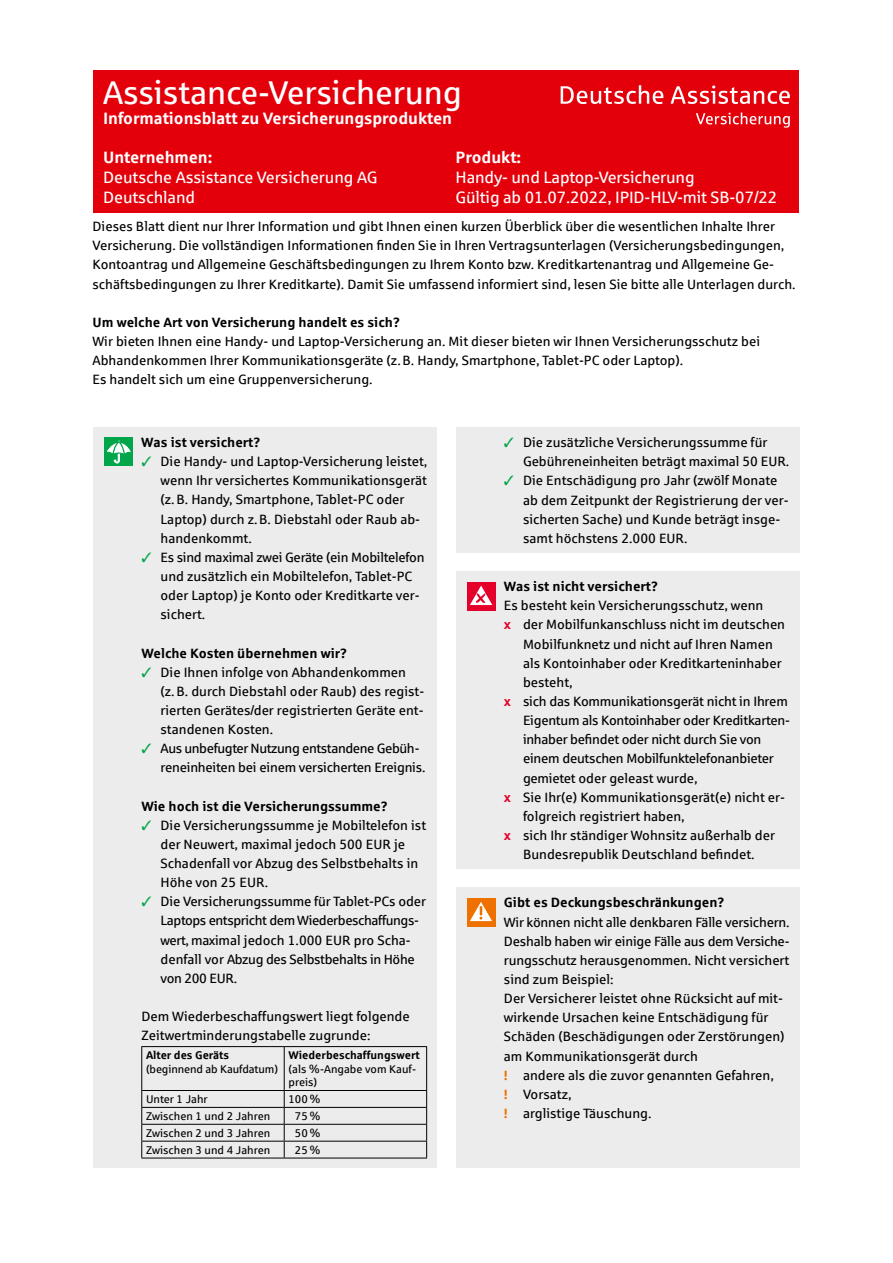
<style>
.page{position:relative;width:893px;height:1263px;background:#fff}
.page>*{position:absolute;margin:0;border:0;box-sizing:border-box;transform-origin:0 0}
.I_Headline_innen_N{font:33px "Sparkasse Rg";letter-spacing:-.005em;color:#fff}
.I_Headline_innen_N-2{font:16.5px "Sparkasse Rg";letter-spacing:-.01em;color:#fff}
.I_Headline_innen_N-3{font:700 16.5px "Sparkasse Rg";letter-spacing:-.005em;color:#fff}
.Copy{font:13.5px/19.2px "Sparkasse Rg";color:#000}
.Copy-2{font:13.5px/19.2px "Sparkasse Rg";letter-spacing:-.02em;color:#000}
.Copy-3{font:13.5px/19.2px "Sparkasse Rg";letter-spacing:-.025em;color:#000}
.Copy-4{font:700 13.5px "Sparkasse Rg";color:#000}
.Copy-5{font:13.5px/19.2px "Sparkasse Rg";letter-spacing:-.03em;color:#000}
.Subline{font:700 13.5px "Sparkasse Rg";color:#000}
.Copy-6{font:11.25px/13.5px "Sparkasse Rg";color:#000}
.s1{color:#00a649}
.s2{font-weight:700}
.s3{font-weight:700;color:#e4002b}
.s4{font-weight:700;color:#ee7100}
</style>
<div class="page">
<div style="left:94px;top:70px;width:705px;height:142px;background:#e3000b"></div>
<svg style="left:561px;top:85px;width:102px;height:19px"></svg>
<svg style="left:671px;top:85px;width:119px;height:19px"></svg>
<svg style="left:696px;top:113px;width:94px;height:15px"></svg>
<div style="left:94px;top:427px;width:343px;height:741px;background:#ececec"></div>
<hr style="left:141px;top:1046px;width:143px;height:1px;background:#000">
<hr style="left:141px;top:1047px;width:1px;height:43px;background:#000">
<hr style="left:284px;top:1046px;width:143px;height:1px;background:#000">
<hr style="left:284px;top:1047px;width:1px;height:43px;background:#000">
<hr style="left:426px;top:1047px;width:1px;height:43px;background:#000">
<hr style="left:141px;top:1090px;width:143px;height:1px;background:#000">
<hr style="left:284px;top:1090px;width:143px;height:1px;background:#000">
<hr style="left:141px;top:1107px;width:143px;height:1px;background:#000">
<hr style="left:284px;top:1107px;width:143px;height:1px;background:#000">
<hr style="left:141px;top:1124px;width:143px;height:1px;background:#000">
<hr style="left:284px;top:1124px;width:143px;height:1px;background:#000">
<hr style="left:141px;top:1141px;width:143px;height:1px;background:#000">
<svg style="left:141px;top:1091px;width:1px;height:67px"></svg>
<hr style="left:284px;top:1141px;width:143px;height:1px;background:#000">
<svg style="left:284px;top:1091px;width:1px;height:67px"></svg>
<svg style="left:426px;top:1091px;width:1px;height:67px"></svg>
<hr style="left:141px;top:1158px;width:143px;height:1px;background:#000">
<hr style="left:284px;top:1158px;width:143px;height:1px;background:#000">
<div style="left:104px;top:437px;width:29px;height:29px;background:#00a649"></div>
<svg style="left:107px;top:440px;width:24px;height:24px"></svg>
<div style="left:456px;top:427px;width:343px;height:125px;background:#ececec"></div>
<div style="left:456px;top:572px;width:343px;height:297px;background:#ececec"></div>
<div style="left:467px;top:582px;width:28px;height:28px;background:#e4002b"></div>
<svg style="left:470px;top:586px;width:22px;height:19px"></svg>
<div style="left:456px;top:888px;width:343px;height:280px;background:#ececec"></div>
<div style="left:467px;top:898px;width:28px;height:28px;background:#ee7100"></div>
<svg style="left:470px;top:902px;width:22px;height:19px"></svg>
<p class="I_Headline_innen_N" style="left:103px;top:72px;width:360px">Assistance-Versicherung</p>
<p class="I_Headline_innen_N-3" style="left:103px;top:107px;width:350px">Informationsblatt zu Versicherungsprodukten</p>
<p class="I_Headline_innen_N-3" style="left:103px;top:147px;width:111px">Unternehmen:</p>
<p class="I_Headline_innen_N-3" style="left:456px;top:147px;width:67px">Produkt:</p>
<p class="I_Headline_innen_N-2" style="left:103px;top:167px;width:276px">Deutsche Assistance Versicherung AG</p>
<p class="I_Headline_innen_N-2" style="left:456px;top:167px;width:240px">Handy- und Laptop-Versicherung</p>
<p class="I_Headline_innen_N-2" style="left:103px;top:187px;width:94px">Deutschland</p>
<p class="I_Headline_innen_N-2" style="left:456px;top:187px;width:323px">Gültig ab 01.07.2022, IPID-HLV-mit SB-07/22</p>
<p class="Copy" style="left:93px;top:217px;width:705px">Dieses Blatt dient nur Ihrer Information und gibt Ihnen einen kurzen Überblick über die wesentlichen Inhalte Ihrer Versicherung. Die vollständigen Informationen finden Sie in Ihren Vertragsunterlagen (Versicherungsbedingungen, Kontoantrag und Allgemeine Geschäftsbedingungen zu Ihrem Konto bzw. Kreditkartenantrag und Allgemeine Ge&shy;schäftsbedingungen zu Ihrer Kreditkarte). Damit Sie umfassend informiert sind, lesen Sie bitte alle Unterlagen durch.</p>
<p class="Subline" style="left:93px;top:313px;width:309px">Um welche Art von Versicherung handelt es sich?</p>
<p class="Copy" style="left:93px;top:331px;width:669px">Wir bieten Ihnen eine Handy- und Laptop-Versicherung an. Mit dieser bieten wir Ihnen Versicherungsschutz bei<br>Abhandenkommen Ihrer Kommunikationsgeräte (z.B. Handy, Smartphone, Tablet-PC oder Laptop).</p>
<p class="Copy" style="left:93px;top:370px;width:282px">Es handelt sich um eine Gruppenversicherung.</p>
<p class="Copy-4" style="left:141px;top:434px;width:121px">Was ist versichert?</p>
<p class="Copy" style="left:161px;top:451px;width:268px;text-indent:-19px"><span class="s1">✓</span> Die Handy- und Laptop-Versicherung leistet, wenn Ihr versichertes Kommunikationsgerät (z.B. Handy, Smartphone, Tablet-PC oder Laptop) durch z.B. Diebstahl oder Raub ab&shy;handenkommt.</p>
<p class="Copy" style="left:161px;top:547px;width:265px;text-indent:-19px"><span class="s1">✓</span> Es sind maximal zwei Geräte (ein Mobiltelefon und zusätzlich ein Mobiltelefon, Tablet-PC oder Laptop) je Konto oder Kreditkarte ver&shy;sichert.</p>
<p class="Copy-4" style="left:141px;top:644px;width:207px">Welche Kosten übernehmen wir?</p>
<p class="Copy" style="left:161px;top:662px;width:265px;text-indent:-19px"><span class="s1">✓</span> Die Ihnen infolge von Abhandenkommen (z.B. durch Diebstahl oder Raub) des regist&shy;rierten Gerätes/der registrierten Geräte ent&shy;standenen Kosten.</p>
<p class="Copy-5" style="left:161px;top:738px;width:266px;text-indent:-19px"><span class="s1">✓</span> Aus unbefugter Nutzung entstandene Gebüh&shy;reneinheiten bei einem versicherten Ereignis.</p>
<p class="Copy-4" style="left:141px;top:797px;width:248px">Wie hoch ist die Versicherungssumme?</p>
<p class="Copy" style="left:161px;top:815px;width:267px;text-indent:-19px"><span class="s1">✓</span> Die Versicherungssumme je Mobiltelefon ist der Neuwert, maximal jedoch 500 EUR je Schadenfall vor Abzug des Selbstbehalts in Höhe von 25 EUR.</p>
<p class="Copy-3" style="left:161px;top:892px;width:267px;text-indent:-19px"><span class="s1">✓</span> Die Versicherungssumme für Tablet-PCs oder Laptops entspricht dem Wiederbeschaffungs&shy;wert, maximal jedoch 1.000 EUR pro Scha&shy;denfall vor Abzug des Selbstbehalts in Höhe von 200 EUR.</p>
<p class="Copy" style="left:141px;top:1006px;width:270px">Dem Wiederbeschaffungswert liegt folgende<br>Zeitwertminderungstabelle zugrunde:</p>
<p class="Copy-6" style="left:146px;top:1048px;width:133px"><span class="s2">Alter des Geräts </span>(beginnend ab Kaufdatum)</p>
<p class="Copy-6" style="left:288px;top:1048px;width:133px"><span class="s2">Wiederbeschaffungswert </span>(als %-Angabe vom Kauf&shy;preis)</p>
<p class="Copy-6" style="left:146px;top:1092px;width:63px">Unter 1 Jahr</p>
<p class="Copy-6" style="left:288px;top:1092px;width:34px">100%</p>
<p class="Copy-6" style="left:146px;top:1109px;width:126px">Zwischen 1 und 2 Jahren</p>
<p class="Copy-6" style="left:295px;top:1109px;width:27px">75%</p>
<p class="Copy-6" style="left:146px;top:1126px;width:126px">Zwischen 2 und 3 Jahren</p>
<p class="Copy-6" style="left:295px;top:1126px;width:27px">50%</p>
<p class="Copy-6" style="left:146px;top:1143px;width:126px">Zwischen 3 und 4 Jahren</p>
<p class="Copy-6" style="left:295px;top:1143px;width:27px">25%</p>
<p class="Copy" style="left:523px;top:432px;width:268px;text-indent:-19px"><span class="s1">✓</span> Die zusätzliche Versicherungssumme für<br>Gebühreneinheiten beträgt maximal 50 EUR.</p>
<p class="Copy" style="left:523px;top:471px;width:267px;text-indent:-19px"><span class="s1">✓</span> Die Entschädigung pro Jahr (zwölf Monate ab dem Zeitpunkt der Registrierung der ver&shy;sicherten Sache) und Kunde beträgt insge&shy;samt höchstens 2.000 EUR.</p>
<p class="Copy-4" style="left:504px;top:578px;width:156px">Was ist nicht versichert?</p>
<p class="Copy" style="left:504px;top:596px;width:261px">Es besteht kein Versicherungsschutz, wenn</p>
<p class="Copy" style="left:523px;top:615px;width:264px;text-indent:-19px"><span class="s3">x</span> der Mobilfunkanschluss nicht im deutschen Mobilfunknetz und nicht auf Ihren Namen als Kontoinhaber oder Kreditkarteninhaber besteht,</p>
<p class="Copy-2" style="left:523px;top:691px;width:268px;text-indent:-19px"><span class="s3">x</span> sich das Kommunikationsgerät nicht in Ihrem Eigentum als Kontoinhaber oder Kreditkarten&shy;inhaber befindet oder nicht durch Sie von einem deutschen Mobilfunktelefonanbieter gemietet oder geleast wurde,</p>
<p class="Copy" style="left:523px;top:787px;width:264px;text-indent:-19px"><span class="s3">x</span> Sie Ihr(e) Kommunikationsgerät(e) nicht er&shy;folgreich registriert haben,</p>
<p class="Copy" style="left:504px;top:825px;width:273px;text-align:center"><span class="s3">x</span> sich Ihr ständiger Wohnsitz außerhalb der<br>Bundesrepublik Deutschland befindet.</p>
<p class="Copy-4" style="left:504px;top:894px;width:222px">Gibt es Deckungsbeschränkungen?</p>
<p class="Copy" style="left:504px;top:912px;width:287px;text-align:justify">Wir können nicht alle denkbaren Fälle versichern.<br>Deshalb haben wir einige Fälle aus dem Versiche&shy;rungsschutz herausgenommen. Nicht versichert sind zum Beispiel:</p>
<p class="Copy" style="left:504px;top:988px;width:282px">Der Versicherer leistet ohne Rücksicht auf mit&shy;wirkende Ursachen keine Entschädigung für Schäden (Beschädigungen oder Zerstörungen) am Kommunikationsgerät durch</p>
<p class="Copy" style="left:504px;top:1065px;width:271px"><span class="s4">!</span> andere als die zuvor genannten Gefahren,</p>
<p class="Copy" style="left:504px;top:1084px;width:69px"><span class="s4">!</span> Vorsatz,</p>
<p class="Copy" style="left:504px;top:1103px;width:149px"><span class="s4">!</span> arglistige Täuschung.</p>
</div>
